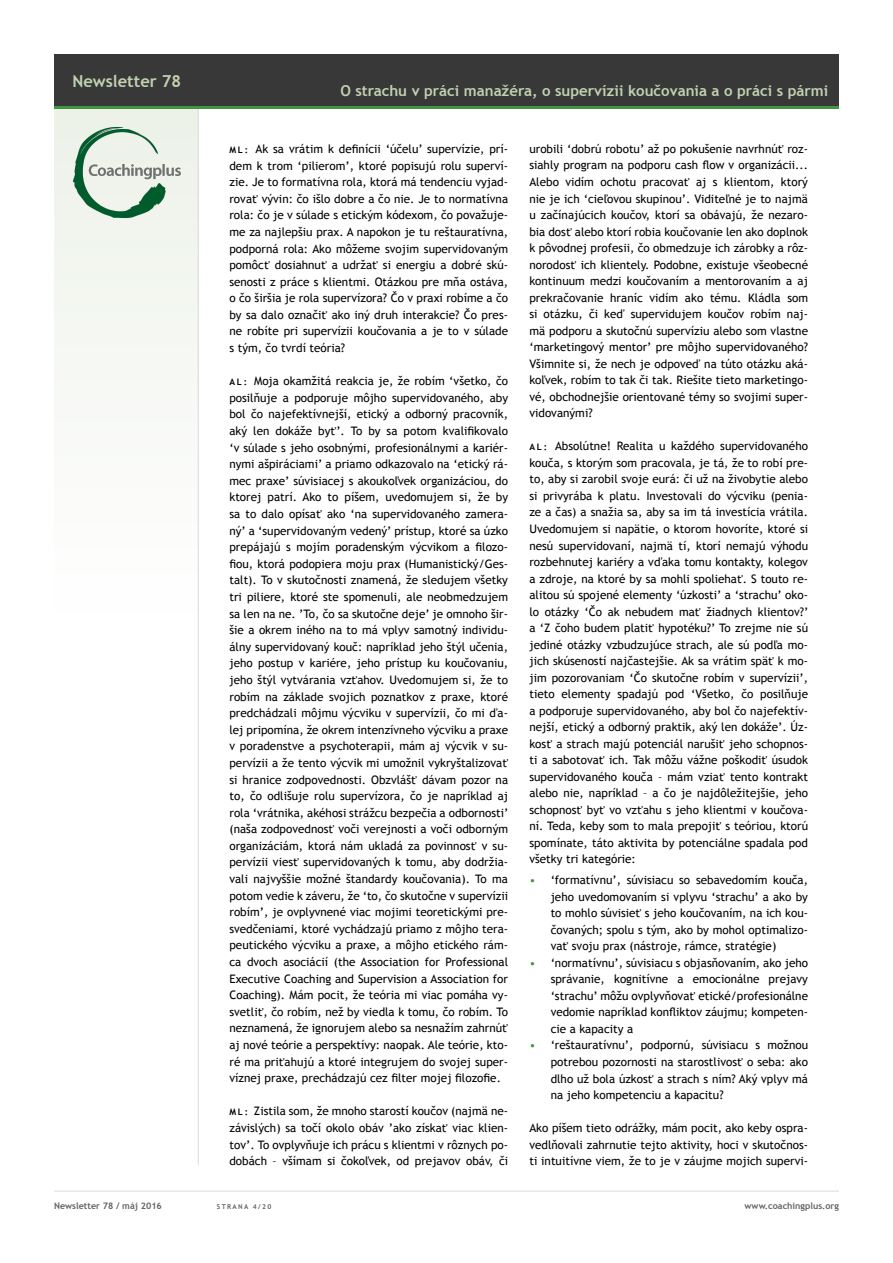
<style>
.page{position:relative;width:893px;height:1263px;background:#fff}
.page>*{position:absolute;margin:0;border:0;box-sizing:border-box;transform-origin:0 0}
.t1{font:700 16.5px "Trebuchet MS";color:#c0d2b0}
.t2{font:700 15px "Trebuchet MS";color:#c0d2b0}
.t3{font:11.7px/16.6px "Trebuchet MS";color:#000;text-align:justify}
.t4{font:700 9px "Trebuchet MS";color:#636362}
.t5{font:700 6.75px "Trebuchet MS";letter-spacing:.2em;color:#636362}
.s1{font-weight:700;font-size:9px}
.s2{color:#449542}
</style>
<div class="page">
<div style="left:54px;top:106px;width:145px;height:525px;background:#f7f9f5"></div>
<hr style="left:54px;top:1191px;width:785px;height:1px;background:#dadad9">
<hr style="left:198px;top:108px;width:1px;height:1057px;background:#dadad9">
<div style="left:54px;top:54px;width:785px;height:53px;background:#383838"></div>
<hr style="left:54px;top:106px;width:785px;height:3px;background:#449542">
<img style="left:74px;top:127px;width:106px;height:91px">
<h1 class="t1" style="left:72px;top:70px;width:110px">Newsletter 78</h1>
<p class="t2" style="left:340px;top:81px;width:489px">O strachu v práci manažéra, o supervízii koučovania a o práci s pármi</p>
<p class="t3" style="left:229px;top:141px;width:280px"><span class="s1">M L :</span> Ak sa vrátim k definícii ‘účelu’ supervízie, prí&shy;dem k trom ‘pilierom’, ktoré popisujú rolu superví&shy;zie. Je to formatívna rola, ktorá má tendenciu vyjad&shy;rovať vývin: čo išlo dobre a čo nie. Je to normatívna rola: čo je v súlade s etickým kódexom, čo považuje&shy;me za najlepšiu prax. A napokon je tu reštauratívna, podporná rola: Ako môžeme svojim supervidovaným pomôcť dosiahnuť a udržať si energiu a dobré skú&shy;senosti z práce s klientmi. Otázkou pre mňa ostáva, o čo širšia je rola supervízora? Čo v praxi robíme a čo by sa dalo označiť ako iný druh interakcie? Čo pres&shy;ne robíte pri supervízii koučovania a je to v súlade s tým, čo tvrdí teória?</p>
<p class="t3" style="left:229px;top:373px;width:281px"><span class="s1">A L :</span> Moja okamžitá reakcia je, že robím ‘všetko, čo posilňuje a podporuje môjho supervidovaného, aby bol čo najefektívnejší, etický a odborný pracovník, aký len dokáže byť’. To by sa potom kvalifikovalo ‘v súlade s jeho osobnými, profesionálnymi a kariér&shy;nymi ašpiráciami’ a priamo odkazovalo na ‘etický rá&shy;mec praxe’ súvisiacej s akoukoľvek organizáciou, do ktorej patrí. Ako to píšem, uvedomujem si, že by sa to dalo opísať ako ‘na supervidovaného zamera&shy;ný’ a ‘supervidovaným vedený’ prístup, ktoré sa úzko prepájajú s mojím poradenským výcvikom a filozo&shy;fiou, ktorá podopiera moju prax (Humanistický/Ges&shy;talt). To v skutočnosti znamená, že sledujem všetky tri piliere, ktoré ste spomenuli, ale neobmedzujem sa len na ne. ’To, čo sa skutočne deje’ je omnoho šir&shy;šie a okrem iného na to má vplyv samotný individu&shy;álny supervidovaný kouč: napríklad jeho štýl učenia, jeho postup v kariére, jeho prístup ku koučovaniu, jeho štýl vytvárania vzťahov. Uvedomujem si, že to robím na základe svojich poznatkov z praxe, ktoré predchádzali môjmu výcviku v supervízii, čo mi ďa&shy;lej pripomína, že okrem intenzívneho výcviku a praxe v poradenstve a psychoterapii, mám aj výcvik v su&shy;pervízii a že tento výcvik mi umožnil vykryštalizovať si hranice zodpovednosti. Obzvlášť dávam pozor na to, čo odlišuje rolu supervízora, čo je napríklad aj rola ‘vrátnika, akéhosi strážcu bezpečia a odbornosti’ (naša zodpovednosť voči verejnosti a voči odborným organizáciám, ktorá nám ukladá za povinnosť v su&shy;pervízii viesť supervidovaných k tomu, aby dodržia&shy;vali najvyššie možné štandardy koučovania). To ma potom vedie k záveru, že ‘to, čo skutočne v supervízii robím’, je ovplyvnené viac mojimi teoretickými pre&shy;svedčeniami, ktoré vychádzajú priamo z môjho tera&shy;peutického výcviku a praxe, a môjho etického rám&shy;ca dvoch asociácií (the Association for Professional Executive Coaching and Supervision a Association for Coaching). Mám pocit, že teória mi viac pomáha vy&shy;svetliť, čo robím, než by viedla k tomu, čo robím. To neznamená, že ignorujem alebo sa nesnažím zahrnúť aj nové teórie a perspektívy: naopak. Ale teórie, kto&shy;ré ma priťahujú a ktoré integrujem do svojej super&shy;víznej praxe, prechádzajú cez filter mojej filozofie.</p>
<p class="t3" style="left:229px;top:1103px;width:280px"><span class="s1">M L :</span> Zistila som, že mnoho starostí koučov (najmä ne&shy;závislých) sa točí okolo obáv ’ako získať viac klien&shy;tov’. To ovplyvňuje ich prácu s klientmi v rôznych po&shy;dobách – všímam si čokoľvek, od prejavov obáv, či</p>
<p class="t3" style="left:529px;top:141px;width:280px">urobili ‘dobrú robotu’ až po pokušenie navrhnúť roz&shy;siahly program na podporu cash flow v organizácii...<br>Alebo vidím ochotu pracovať aj s klientom, ktorý nie je ich ‘cieľovou skupinou’. Viditeľné je to najmä u začínajúcich koučov, ktorí sa obávajú, že nezaro&shy;bia dosť alebo ktorí robia koučovanie len ako doplnok k pôvodnej profesii, čo obmedzuje ich zárobky a rôz&shy;norodosť ich klientely. Podobne, existuje všeobecné kontinuum medzi koučovaním a mentorovaním a aj prekračovanie hraníc vidím ako tému. Kládla som si otázku, či keď supervidujem koučov robím naj&shy;mä podporu a skutočnú supervíziu alebo som vlastne ‘marketingový mentor’ pre môjho supervidovaného?<br>Všimnite si, že nech je odpoveď na túto otázku aká&shy;koľvek, robím to tak či tak. Riešite tieto marketingo&shy;vé, obchodnejšie orientované témy so svojimi super&shy;vidovanými?</p>
<p class="t3" style="left:529px;top:438px;width:281px"><span class="s1">A L :</span> Absolútne! Realita u každého supervidovaného kouča, s ktorým som pracovala, je tá, že to robí pre&shy;to, aby si zarobil svoje eurá: či už na živobytie alebo si privyrába k platu. Investovali do výcviku (penia&shy;ze a čas) a snažia sa, aby sa im tá investícia vrátila.<br>Uvedomujem si napätie, o ktorom hovoríte, ktoré si nesú supervidovaní, najmä tí, ktorí nemajú výhodu rozbehnutej kariéry a vďaka tomu kontakty, kolegov a zdroje, na ktoré by sa mohli spoliehať. S touto re&shy;alitou sú spojené elementy ‘úzkosti’ a ‘strachu’ oko&shy;lo otázky ‘Čo ak nebudem mať žiadnych klientov?’ a ‘Z čoho budem platiť hypotéku?’ To zrejme nie sú jediné otázky vzbudzujúce strach, ale sú podľa mo&shy;jich skúseností najčastejšie. Ak sa vrátim späť k mo&shy;jim pozorovaniam ‘Čo skutočne robím v supervízii’, tieto elementy spadajú pod ‘Všetko, čo posilňuje a podporuje supervidovaného, aby bol čo najefektív&shy;nejší, etický a odborný praktik, aký len dokáže’. Úz&shy;kosť a strach majú potenciál narušiť jeho schopnos&shy;ti a sabotovať ich. Tak môžu vážne poškodiť úsudok supervidovaného kouča – mám vziať tento kontrakt alebo nie, napríklad – a čo je najdôležitejšie, jeho schopnosť byť vo vzťahu s jeho klientmi v koučova&shy;ní. Teda, keby som to mala prepojiť s teóriou, ktorú spomínate, táto aktivita by potenciálne spadala pod všetky tri kategórie:</p>
<p class="t3" style="left:551px;top:872px;width:259px;text-indent:-21px"><span class="s2">•</span> ‘formatívnu’, súvisiacu so sebavedomím kouča, jeho uvedomovaním si vplyvu ‘strachu’ a ako by to mohlo súvisieť s jeho koučovaním, na ich kou&shy;čovaných; spolu s tým, ako by mohol optimalizo&shy;vať svoju prax (nástroje, rámce, stratégie)</p>
<p class="t3" style="left:551px;top:954px;width:259px;text-indent:-21px"><span class="s2">•</span> ‘normatívnu’, súvisiacu s objasňovaním, ako jeho správanie, kognitívne a emocionálne prejavy ‘strachu’ môžu ovplyvňovať etické/profesionálne vedomie napríklad konfliktov záujmu; kompeten&shy;cie a kapacity a</p>
<p class="t3" style="left:551px;top:1037px;width:259px;text-indent:-21px"><span class="s2">•</span> ‘reštauratívnu’, podpornú, súvisiacu s možnou potrebou pozornosti na starostlivosť o seba: ako dlho už bola úzkosť a strach s ním? Aký vplyv má na jeho kompetenciu a kapacitu?</p>
<p class="t3" style="left:529px;top:1120px;width:280px">Ako píšem tieto odrážky, mám pocit, ako keby ospra&shy;vedlňovali zahrnutie tejto aktivity, hoci v skutočnos&shy;ti intuitívne viem, že to je v záujme mojich supervi-</p>
<p class="t4" style="left:54px;top:1200px;width:109px">Newsletter 78 / máj 2016</p>
<p class="t5" style="left:217px;top:1202px;width:56px">st rana 4/20</p>
<p class="t4" style="left:745px;top:1200px;width:96px">www.coachingplus.org</p>
</div>
